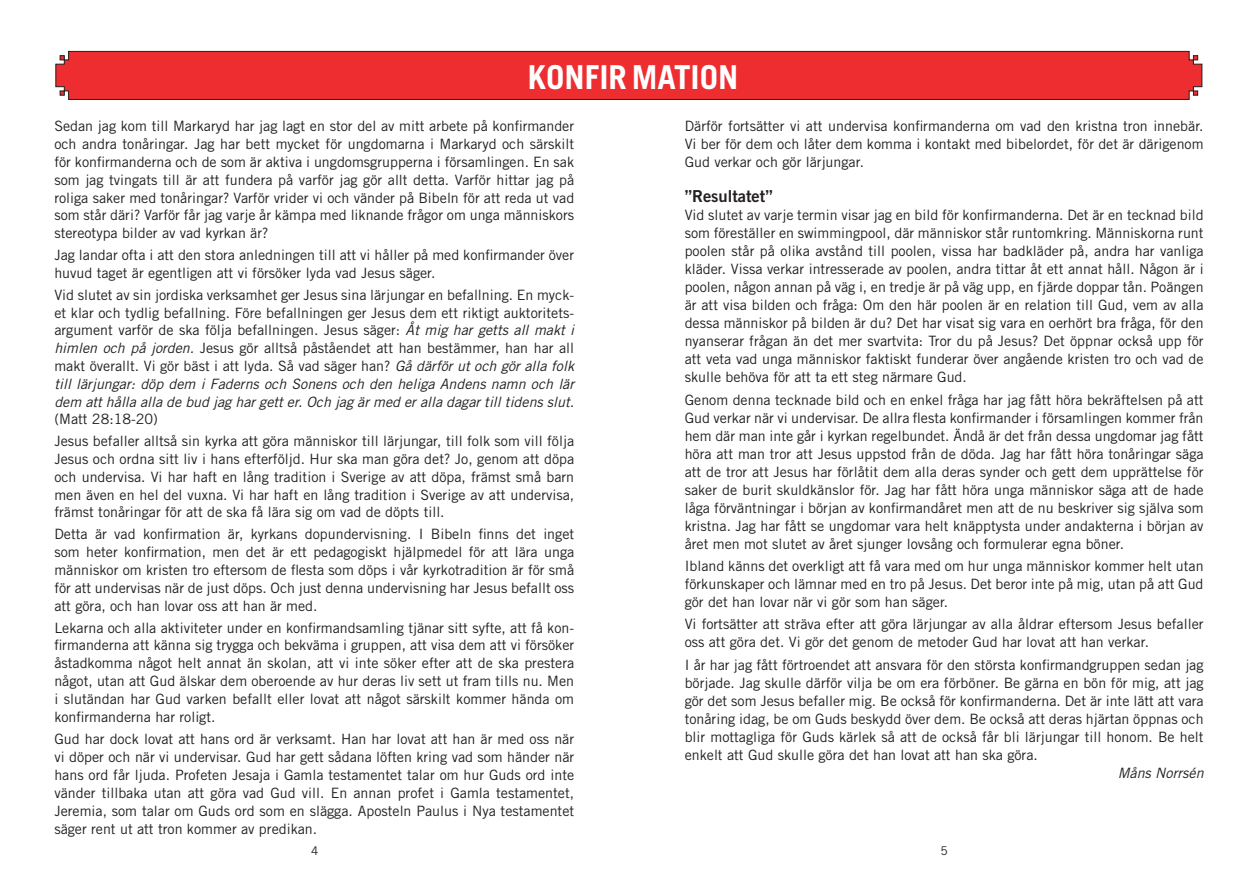
<style>
.page{position:relative;width:1259px;height:893px;background:#fff}
.page>*{position:absolute;margin:0;border:0;box-sizing:border-box;transform-origin:0 0}
.t1{font:700 33px "Trade Gothic LT Std";color:#fff}
.t2{font:16.5px "Trade Gothic LT Std Bd 2";color:#231f20}
.t3{font:14.25px/18px "Trade Gothic LT Std";color:#231f20;text-align:justify}
.t4{font:italic 14.25px "Trade Gothic LT Std";color:#231f20}
.t5{font:12px "Trade Gothic LT Std";color:#231f20}
.s1{font-style:italic}
</style>
<div class="page">
<svg style="left:55px;top:51px;width:1147px;height:49px;background:#e52e32"></svg>
<h1 class="t1" style="left:528px;top:57px;width:212px">KONFIR MATION</h1>
<p class="t3" style="left:54px;top:117px;width:521px">Sedan jag kom till Markaryd har jag lagt en stor del av mitt arbete på konfirmander och andra tonåringar. Jag har bett mycket för ungdomarna i Markaryd och särskilt för konfirmanderna och de som är aktiva i ungdomsgrupperna i församlingen. En sak som jag tvingats till är att fundera på varför jag gör allt detta. Varför hittar jag på roliga saker med tonåringar? Varför vrider vi och vänder på Bibeln för att reda ut vad som står däri? Varför får jag varje år kämpa med liknande frågor om unga människors stereotypa bilder av vad kyrkan är?</p>
<p class="t3" style="left:54px;top:246px;width:521px">Jag landar ofta i att den stora anledningen till att vi håller på med konfirmander över huvud taget är egentligen att vi försöker lyda vad Jesus säger.</p>
<p class="t3" style="left:54px;top:286px;width:521px">Vid slutet av sin jordiska verksamhet ger Jesus sina lärjungar en befallning. En myck&shy;et klar och tydlig befallning. Före befallningen ger Jesus dem ett riktigt auktoritets&shy;argument varför de ska följa befallningen. Jesus säger: <span class="s1">Åt mig har getts all makt i himlen och på jorden.</span> Jesus gör alltså påståendet att han bestämmer, han har all makt överallt. Vi gör bäst i att lyda. Så vad säger han? <span class="s1">Gå därför ut och gör alla folk till lärjungar: döp dem i Faderns och Sonens och den heliga Andens namn och lär dem att hålla alla de bud jag har gett er. Och jag är med er alla dagar till tidens slut.</span></p>
<p class="t3" style="left:54px;top:408px;width:521px;line-height:22px">(Matt 28:18-20)<br>Jesus befaller alltså sin kyrka att göra människor till lärjungar, till folk som vill följa</p>
<p class="t3" style="left:54px;top:450px;width:521px">Jesus och ordna sitt liv i hans efterföljd. Hur ska man göra det? Jo, genom att döpa och undervisa. Vi har haft en lång tradition i Sverige av att döpa, främst små barn men även en hel del vuxna. Vi har haft en lång tradition i Sverige av att undervisa, främst tonåringar för att de ska få lära sig om vad de döpts till.</p>
<p class="t3" style="left:54px;top:525px;width:521px">Detta är vad konfirmation är, kyrkans dopundervisning. I Bibeln finns det inget som heter konfirmation, men det är ett pedagogiskt hjälpmedel för att lära unga människor om kristen tro eftersom de flesta som döps i vår kyrkotradition är för små för att undervisas när de just döps. Och just denna undervisning har Jesus befallt oss att göra, och han lovar oss att han är med.</p>
<p class="t3" style="left:54px;top:618px;width:521px">Lekarna och alla aktiviteter under en konfirmandsamling tjänar sitt syfte, att få kon&shy;firmanderna att känna sig trygga och bekväma i gruppen, att visa dem att vi försöker åstadkomma något helt annat än skolan, att vi inte söker efter att de ska prestera något, utan att Gud älskar dem oberoende av hur deras liv sett ut fram tills nu. Men i slutändan har Gud varken befallt eller lovat att något särskilt kommer hända om konfirmanderna har roligt.</p>
<p class="t3" style="left:54px;top:730px;width:521px">Gud har dock lovat att hans ord är verksamt. Han har lovat att han är med oss när vi döper och när vi undervisar. Gud har gett sådana löften kring vad som händer när hans ord får ljuda. Profeten Jesaja i Gamla testamentet talar om hur Guds ord inte vänder tillbaka utan att göra vad Gud vill. En annan profet i Gamla testamentet, Jeremia, som talar om Guds ord som en slägga. Aposteln Paulus i Nya testamentet säger rent ut att tron kommer av predikan.</p>
<p class="t3" style="left:684px;top:117px;width:520px">Därför fortsätter vi att undervisa konfirmanderna om vad den kristna tron innebär.<br>Vi ber för dem och låter dem komma i kontakt med bibelordet, för det är därigenom Gud verkar och gör lärjungar.</p>
<p class="t2" style="left:684px;top:186px;width:89px">”Resultatet”</p>
<p class="t3" style="left:684px;top:206px;width:520px">Vid slutet av varje termin visar jag en bild för konfirmanderna. Det är en tecknad bild som föreställer en swimmingpool, där människor står runtomkring. Människorna runt poolen står på olika avstånd till poolen, vissa har badkläder på, andra har vanliga kläder. Vissa verkar intresserade av poolen, andra tittar åt ett annat håll. Någon är i poolen, någon annan på väg i, en tredje är på väg upp, en fjärde doppar tån. Poängen är att visa bilden och fråga: Om den här poolen är en relation till Gud, vem av alla dessa människor på bilden är du? Det har visat sig vara en oerhört bra fråga, för den nyanserar frågan än det mer svartvita: Tror du på Jesus? Det öppnar också upp för att veta vad unga människor faktiskt funderar över angående kristen tro och vad de skulle behöva för att ta ett steg närmare Gud.</p>
<p class="t3" style="left:684px;top:390px;width:520px">Genom denna tecknade bild och en enkel fråga har jag fått höra bekräftelsen på att Gud verkar när vi undervisar. De allra flesta konfirmander i församlingen kommer från hem där man inte går i kyrkan regelbundet. Ändå är det från dessa ungdomar jag fått höra att man tror att Jesus uppstod från de döda. Jag har fått höra tonåringar säga att de tror att Jesus har förlåtit dem alla deras synder och gett dem upprättelse för saker de burit skuldkänslor för. Jag har fått höra unga människor säga att de hade låga förväntningar i början av konfirmandåret men att de nu beskriver sig själva som kristna. Jag har fått se ungdomar vara helt knäpptysta under andakterna i början av året men mot slutet av året sjunger lovsång och formulerar egna böner.</p>
<p class="t3" style="left:684px;top:557px;width:520px">Ibland känns det overkligt att få vara med om hur unga människor kommer helt utan förkunskaper och lämnar med en tro på Jesus. Det beror inte på mig, utan på att Gud gör det han lovar när vi gör som han säger.</p>
<p class="t3" style="left:684px;top:615px;width:520px">Vi fortsätter att sträva efter att göra lärjungar av alla åldrar eftersom Jesus befaller oss att göra det. Vi gör det genom de metoder Gud har lovat att han verkar.</p>
<p class="t3" style="left:684px;top:655px;width:520px">I år har jag fått förtroendet att ansvara för den största konfirmandgruppen sedan jag började. Jag skulle därför vilja be om era förböner. Be gärna en bön för mig, att jag gör det som Jesus befaller mig. Be också för konfirmanderna. Det är inte lätt att vara tonåring idag, be om Guds beskydd över dem. Be också att deras hjärtan öppnas och blir mottagliga för Guds kärlek så att de också får bli lärjungar till honom. Be helt enkelt att Gud skulle göra det han lovat att han ska göra.</p>
<p class="t4" style="left:1117px;top:764px;width:87px">Måns Norrsén</p>
<p class="t5" style="left:311px;top:843px;width:9px">4</p>
<p class="t5" style="left:940px;top:843px;width:9px">5</p>
</div>
